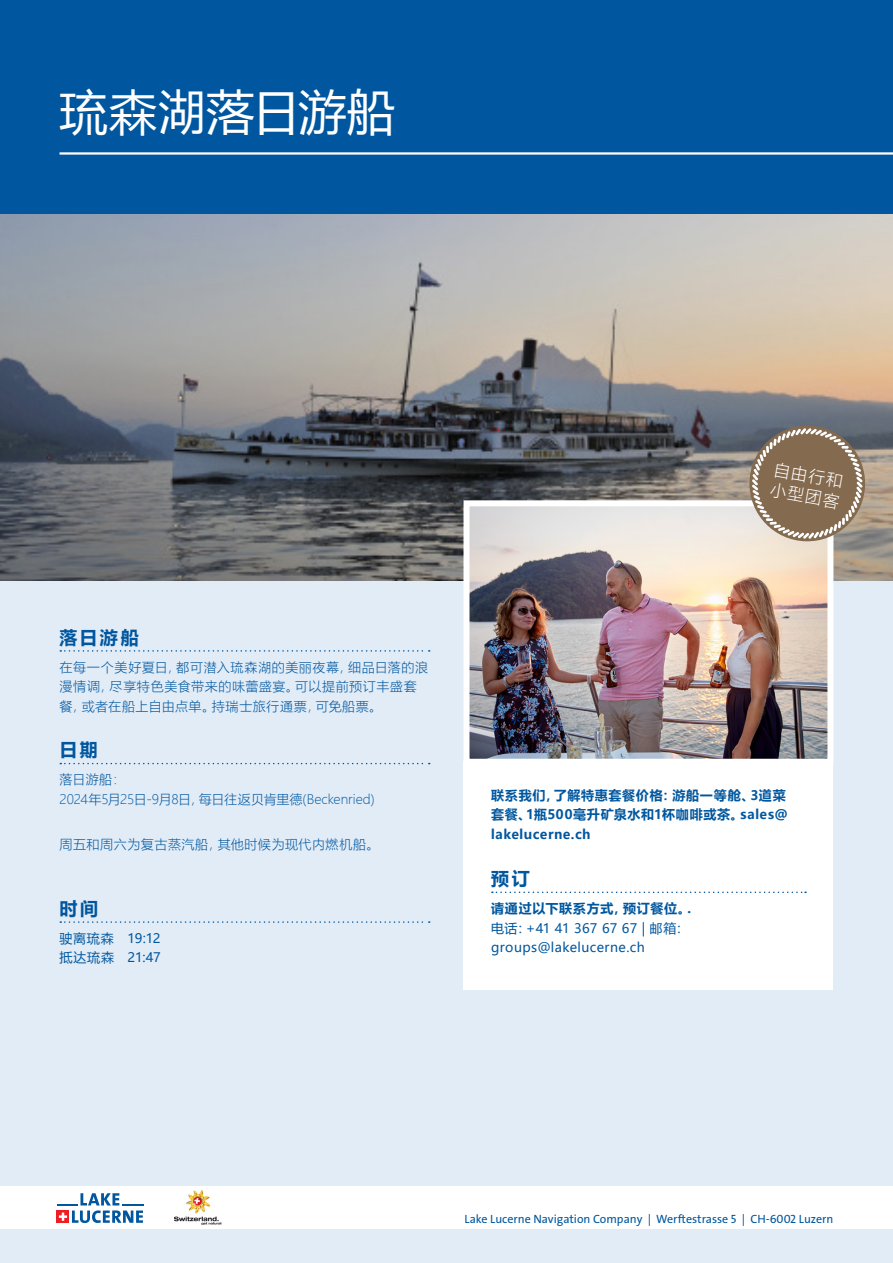
<style>
.page{position:relative;width:893px;height:1263px;background:#fff}
.page>*{position:absolute;margin:0;border:0;box-sizing:border-box;transform-origin:0 0}
.t1{font:48px "Microsoft Ya Hei";letter-spacing:.005em;color:#fff}
.t2{font:700 18px "Microsoft Ya Hei";letter-spacing:.14em;color:#01579f}
.t3{font:300 16.5px/21px "Microsoft Ya Hei";color:#fff}
.t4{font:300 13.05px/19.5px "Microsoft Ya Hei";letter-spacing:.035em;color:#01579f}
.t5{font:700 13.05px/19.5px "Microsoft Ya Hei";letter-spacing:.045em;color:#01579f}
.t6{font:13.05px/19.5px "Microsoft Ya Hei";letter-spacing:.03em;color:#01579f}
.t7{font:300 13.05px/19.5px "Microsoft Ya Hei";letter-spacing:-.01em;color:#01579f}
.t8{font:12px "The Sans Os F";color:#01579f}
</style>
<div class="page">
<div style="left:0;top:581px;width:893px;height:682px;background:#e1ecf7"></div>
<div style="left:0;top:0;width:893px;height:215px;background:#01579f"></div>
<div style="left:0;top:1186px;width:893px;height:43px;background:#fff"></div>
<hr style="left:57px;top:1203px;width:21px;height:2px;background:#01579f">
<hr style="left:122px;top:1203px;width:22px;height:2px;background:#01579f">
<svg style="left:57px;top:1210px;width:2px;height:13px"></svg>
<svg style="left:59px;top:1193px;width:84px;height:30px"></svg>
<div style="left:463px;top:761px;width:370px;height:228px;background:#fff"></div>
<img style="left:174px;top:1191px;width:47px;height:33px">
<img style="left:0;top:215px;width:893px;height:365px">
<hr style="left:60px;top:152px;width:833px;height:3px;background:#fff">
<img style="left:460px;top:497px;width:376px;height:267px">
<svg style="left:492px;top:891px;width:314px;height:2px"></svg>
<svg style="left:745px;top:421px;width:125px;height:125px;background:#938372"></svg>
<svg style="left:60px;top:650px;width:370px;height:2px"></svg>
<svg style="left:60px;top:763px;width:370px;height:1px"></svg>
<svg style="left:60px;top:921px;width:370px;height:2px"></svg>
<h1 class="t1" style="left:60px;top:79px;width:337px">琉森湖落日游船</h1>
<h2 class="t2" style="left:60px;top:625px;width:81px">落日游船</h2>
<p class="t4" style="left:60px;top:657px;width:370px">在每一个美好夏日，都可潜入琉森湖的美丽夜幕，细品日落的浪漫情调，尽享特色美食带来的味蕾盛宴。可以提前预订丰盛套餐，或者在船上自由点单。持瑞士旅行通票，可免船票。</p>
<h2 class="t2" style="left:60px;top:737px;width:40px">日期</h2>
<p class="t7" style="left:60px;top:770px;width:317px">落日游船：<br>2024年5月25日-9月8日，每日往返贝肯里德(Beckenried)</p>
<p class="t4" style="left:60px;top:834px;width:321px">周五和周六为复古蒸汽船，其他时候为现代内燃机船。</p>
<h2 class="t2" style="left:60px;top:896px;width:40px">时间</h2>
<p class="t6" style="left:60px;top:928px;width:103px">驶离琉森 19:12抵达琉森 21:47</p>
<p class="t3" style="left:776px;top:458px;width:71px;rotate:10deg">自由行和小型团客</p>
<p class="t5" style="left:491px;top:785px;width:298px">联系我们，了解特惠套餐价格：游船一等舱、3道菜套餐、1瓶500毫升矿泉水和1杯咖啡或茶。sales@ lakelucerne.ch</p>
<h2 class="t2" style="left:491px;top:866px;width:40px">预订</h2>
<p class="t5" style="left:491px;top:898px;width:202px">请通过以下联系方式，预订餐位。.</p>
<p class="t6" style="left:491px;top:918px;width:199px">电话：+41 41 367 67 67 | 邮箱：groups@lakelucerne.ch</p>
<p class="t8" style="left:465px;top:1211px;width:370px">Lake Lucerne Navigation Company | Werftestrasse 5 | CH-6002 Luzern</p>
</div>
